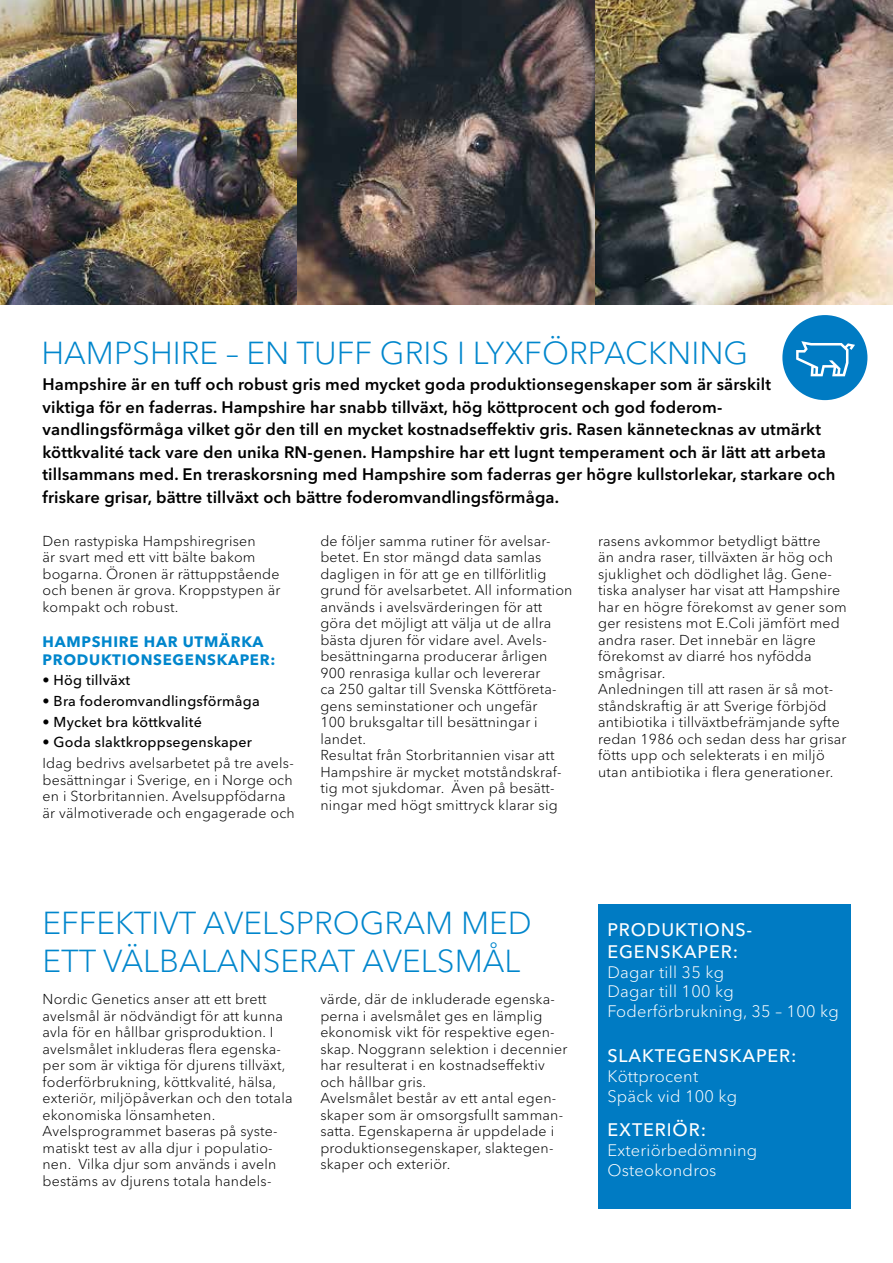
<style>
.page{position:relative;width:893px;height:1263px;background:#fff}
.page>*{position:absolute;margin:0;border:0;box-sizing:border-box;transform-origin:0 0}
.t1{font:300 31.5px/37.8px "Avenir Next LT Pro";color:#0086cc}
.t2{font:500 18px/21.6px "Avenir Next LT Pro";letter-spacing:.05em;color:#fff}
.t3{font:600 16.5px/22.5px "Avenir Next LT Pro";letter-spacing:.01em;color:#000}
.t4{font:300 16.5px/19.8px "Avenir Next LT Pro";letter-spacing:.015em;color:#fff}
.t5{font:700 15px/18px "Avenir Next LT Pro";letter-spacing:.045em;color:#0086cc}
.t6{font:300 14.25px/16.5px "Avenir Next LT Pro";letter-spacing:.015em;color:#000}
.t7{font:500 14.25px "Avenir Next LT Pro";letter-spacing:.015em;color:#000}
</style>
<div class="page">
<div style="left:598px;top:905px;width:252px;height:304px;background:#007bc3"></div>
<img style="left:0;top:0;width:893px;height:304px">
<div style="left:782px;top:315px;width:85px;height:85px;background:#007bc3;border-radius:50%"></div>
<svg style="left:796px;top:341px;width:59px;height:35px"></svg>
<h1 class="t1" style="left:41px;top:334px;width:708px">HAMPSHIRE – EN TUFF GRIS I LYXFÖRPACKNING</h1>
<p class="t3" style="left:43px;top:373px;width:794px">Hampshire är en tuff och robust gris med mycket goda produktionsegenskaper som är särskilt<br>viktiga för en faderras. Hampshire har snabb tillväxt, hög köttprocent och god foderom&shy;vandlingsförmåga vilket gör den till en mycket kostnadseffektiv gris. Rasen kännetecknas av utmärkt köttkvalité tack vare den unika RN-genen. Hampshire har ett lugnt temperament och är lätt att arbeta tillsammans med. En treraskorsning med Hampshire som faderras ger högre kullstorlekar, starkare och friskare grisar, bättre tillväxt och bättre foderomvandlingsförmåga.</p>
<p class="t6" style="left:43px;top:533px;width:239px">Den rastypiska Hampshiregrisen<br>är svart med ett vitt bälte bakom bogarna. Öronen är rättuppstående och benen är grova. Kroppstypen är kompakt och robust.</p>
<p class="t5" style="left:43px;top:632px;width:234px">HAMPSHIRE HAR UTMÄRKA<br>PRODUKTIONSEGENSKAPER:</p>
<p class="t7" style="left:43px;top:672px;width:89px">• Hög tillväxt</p>
<p class="t7" style="left:43px;top:692px;width:219px">• Bra foderomvandlingsförmåga</p>
<p class="t7" style="left:43px;top:713px;width:161px">• Mycket bra köttkvalité</p>
<p class="t7" style="left:43px;top:734px;width:211px">• Goda slaktkroppsegenskaper</p>
<p class="t6" style="left:43px;top:755px;width:254px">Idag bedrivs avelsarbetet på tre avels&shy;besättningar i Sverige, en i Norge och en i Storbritannien. Avelsuppfödarna är välmotiverade och engagerade och</p>
<p class="t6" style="left:320px;top:533px;width:254px">de följer samma rutiner för avelsar&shy;betet. En stor mängd data samlas dagligen in för att ge en tillförlitlig grund för avelsarbetet. All information används i avelsvärderingen för att göra det möjligt att välja ut de allra bästa djuren för vidare avel. Avels&shy;besättningarna producerar årligen 900 renrasiga kullar och levererar<br>ca 250 galtar till Svenska Köttföreta&shy;gens seminstationer och ungefär<br>100 bruksgaltar till besättningar i landet.<br>Resultat från Storbritannien visar att Hampshire är mycket motståndskraf&shy;tig mot sjukdomar. Även på besätt&shy;ningar med högt smittryck klarar sig</p>
<p class="t6" style="left:598px;top:533px;width:250px">rasens avkommor betydligt bättre<br>än andra raser, tillväxten är hög och sjuklighet och dödlighet låg. Gene&shy;tiska analyser har visat att Hampshire har en högre förekomst av gener som ger resistens mot E.Coli jämfört med andra raser. Det innebär en lägre förekomst av diarré hos nyfödda smågrisar.<br>Anledningen till att rasen är så mot&shy;ståndskraftig är att Sverige förbjöd antibiotika i tillväxtbefrämjande syfte redan 1986 och sedan dess har grisar fötts upp och selekterats i en miljö utan antibiotika i flera generationer.</p>
<h1 class="t1" style="left:43px;top:904px;width:491px">EFFEKTIVT AVELSPROGRAM MED<br>ETT VÄLBALANSERAT AVELSMÅL</h1>
<p class="t6" style="left:43px;top:991px;width:252px">Nordic Genetics anser att ett brett avelsmål är nödvändigt för att kunna avla för en hållbar grisproduktion. I avelsmålet inkluderas flera egenska&shy;per som är viktiga för djurens tillväxt, foderförbrukning, köttkvalité, hälsa, exteriör, miljöpåverkan och den totala ekonomiska lönsamheten.<br>Avelsprogrammet baseras på syste&shy;matiskt test av alla djur i populatio&shy;nen. Vilka djur som används i aveln bestäms av djurens totala handels-</p>
<p class="t6" style="left:320px;top:991px;width:249px">värde, där de inkluderade egenska&shy;perna i avelsmålet ges en lämplig ekonomisk vikt för respektive egen&shy;skap. Noggrann selektion i decennier har resulterat i en kostnadseffektiv och hållbar gris.<br>Avelsmålet består av ett antal egen&shy;skaper som är omsorgsfullt samman&shy;satta. Egenskaperna är uppdelade i produktionsegenskaper, slaktegen&shy;skaper och exteriör.</p>
<p class="t2" style="left:607px;top:919px;width:146px">PRODUKTIONS-<br>EGENSKAPER:</p>
<p class="t4" style="left:607px;top:962px;width:233px">Dagar till 35 kg<br>Dagar till 100 kg<br>Foderförbrukning, 35 – 100 kg</p>
<p class="t2" style="left:607px;top:1045px;width:191px">SLAKTEGENSKAPER:</p>
<p class="t4" style="left:607px;top:1066px;width:131px">Köttprocent<br>Späck vid 100 kg</p>
<p class="t2" style="left:607px;top:1119px;width:100px">EXTERIÖR:</p>
<p class="t4" style="left:607px;top:1140px;width:151px">Exteriörbedömning<br>Osteokondros</p>
</div>
